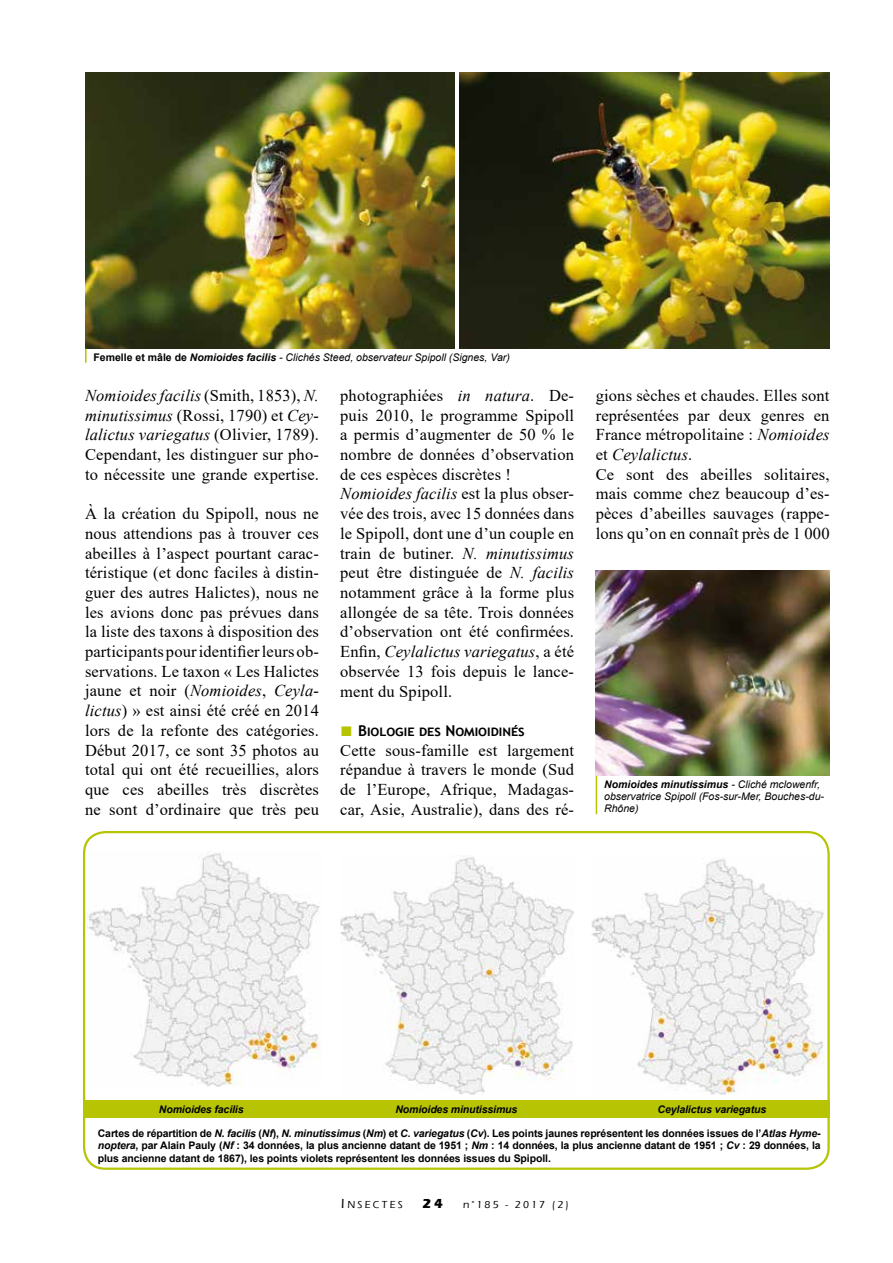
<style>
.page{position:relative;width:893px;height:1263px;background:#fff}
.page>*{position:absolute;margin:0;border:0;box-sizing:border-box;transform-origin:0 0}
.t1{font:16.5px/19.6px "Times New Roman";letter-spacing:.01em;color:#000;text-align:justify}
.t2{font:700 15px "Trebuchet MS";color:#000}
.t3{font:700 10.5px/12.6px "Arial";letter-spacing:-.01em;color:#000;text-align:justify}
.t4{font:italic 10.5px/12px "Arial";color:#000}
.t5{font:italic 700 10.5px "Arial";letter-spacing:-.01em;color:#000}
.t6{font:500 10.5px "Eras ITC";letter-spacing:.2em;color:#000}
.s1{font-weight:700;font-style:normal}
.s2{font-weight:700}
.s3{font-style:italic}
.s4{font-family:"Times New Roman";font-weight:400;font-size:21px;color:#b6c403}
.s5{font-size:13.5px}
.s6{font-weight:700;font-size:13.5px}
</style>
<div class="page">
<div style="left:85px;top:1100px;width:744px;height:17px;background:#b6c403"></div>
<div style="left:83px;top:831px;width:747px;height:339px;border:2px solid #b6c403;border-radius:21px"></div>
<img style="left:87px;top:853px;width:234px;height:233px">
<img style="left:340px;top:857px;width:234px;height:237px">
<img style="left:591px;top:859px;width:234px;height:235px">
<img style="left:85px;top:72px;width:370px;height:277px">
<img style="left:460px;top:72px;width:369px;height:277px">
<img style="left:596px;top:571px;width:233px;height:205px">
<svg style="left:85px;top:349px;width:2px;height:14px"></svg>
<hr style="left:596px;top:776px;width:1px;height:38px;background:#b6c403">
<p class="t4" style="left:94px;top:351px;width:418px"><span class="s1">Femelle et mâle de</span> <span class="s2">Nomioides facilis</span> - Clichés Steed, observateur Spipoll (Signes, Var)</p>
<p class="t1" style="left:85px;top:385px;width:235px"><span class="s3">Nomioides facilis</span> (Smith, 1853), <span class="s3">N. minutissimus</span> (Rossi, 1790) et <span class="s3">Cey&shy;lalictus variegatus</span> (Olivier, 1789).<br>Cependant, les distinguer sur pho&shy;to nécessite une grande expertise.</p>
<p class="t1" style="left:85px;top:503px;width:235px">À la création du Spipoll, nous ne nous attendions pas à trouver ces abeilles à l’aspect pourtant carac&shy;téristique (et donc faciles à distin&shy;guer des autres Halictes), nous ne les avions donc pas prévues dans la liste des taxons à disposition des participants pour identifier leurs ob&shy;servations. Le taxon « Les Halictes jaune et noir (<span class="s3">Nomioides</span>, <span class="s3">Ceyla&shy;lictus</span>) » est ainsi été créé en 2014 lors de la refonte des catégories.<br>Début 2017, ce sont 35 photos au total qui ont été recueillies, alors que ces abeilles très discrètes ne sont d’ordinaire que très peu</p>
<p class="t1" style="left:340px;top:385px;width:235px;text-align:left">photographiées <span class="s3">in natura</span>. De&shy;puis 2010, le programme Spipoll a permis d’augmenter de 50 % le nombre de données d’observation de ces espèces discrètes !<br><span class="s3">Nomioides facilis</span> est la plus obser&shy;vée des trois, avec 15 données dans le Spipoll, dont une d’un couple en train de butiner. <span class="s3">N. minutissimus </span>peut être distinguée de <span class="s3">N. facilis </span>notamment grâce à la forme plus allongée de sa tête. Trois données d’observation ont été confirmées.<br>Enfin, <span class="s3">Ceylalictus variegatus</span>, a été observée 13 fois depuis le lance&shy;ment du Spipoll.</p>
<p class="t2" style="left:340px;top:721px;width:186px"><span class="s4">■</span> Biologie des Nomioidinés</p>
<p class="t1" style="left:340px;top:740px;width:235px">Cette sous-famille est largement répandue à travers le monde (Sud de l’Europe, Afrique, Madagas&shy;car, Asie, Australie), dans des ré-</p>
<p class="t1" style="left:596px;top:385px;width:235px;text-align:left">gions sèches et chaudes. Elles sont représentées par deux genres en<br>France métropolitaine : <span class="s3">Nomioides </span>et <span class="s3">Ceylalictus</span>.<br>Ce sont des abeilles solitaires, mais comme chez beaucoup d’es&shy;pèces d’abeilles sauvages (rappe&shy;lons qu’on en connaît près de 1 000</p>
<p class="t4" style="left:604px;top:778px;width:221px"><span class="s2">Nomioides minutissimus</span> - Cliché mclowenfr, observatrice Spipoll (Fos-sur-Mer, Bouches-du-<br>Rhône)</p>
<p class="t5" style="left:159px;top:1102px;width:86px">Nomioides facilis</p>
<p class="t5" style="left:395px;top:1102px;width:124px">Nomioides minutissimus</p>
<p class="t5" style="left:658px;top:1102px;width:110px">Ceylalictus variegatus</p>
<p class="t3" style="left:98px;top:1127px;width:724px">Cartes de répartition de <span class="s3">N. facilis</span> (<span class="s3">Nf</span>), <span class="s3">N. minutissimus</span> (<span class="s3">Nm</span>) et <span class="s3">C. variegatus</span> (<span class="s3">Cv</span>). Les points jaunes représentent les données issues de l’<span class="s3">Atlas Hyme&shy;noptera</span>, par Alain Pauly (<span class="s3">Nf</span> : 34 données, la plus ancienne datant de 1951 ; <span class="s3">Nm</span> : 14 données, la plus ancienne datant de 1951 ; <span class="s3">Cv</span> : 29 données, la plus ancienne datant de 1867), les points violets représentent les données issues du Spipoll.</p>
<p class="t6" style="left:341px;top:1199px;width:229px"><span class="s5">I</span>NSECTES <span class="s6">24</span> n°185 - 2017 (2)</p>
</div>
